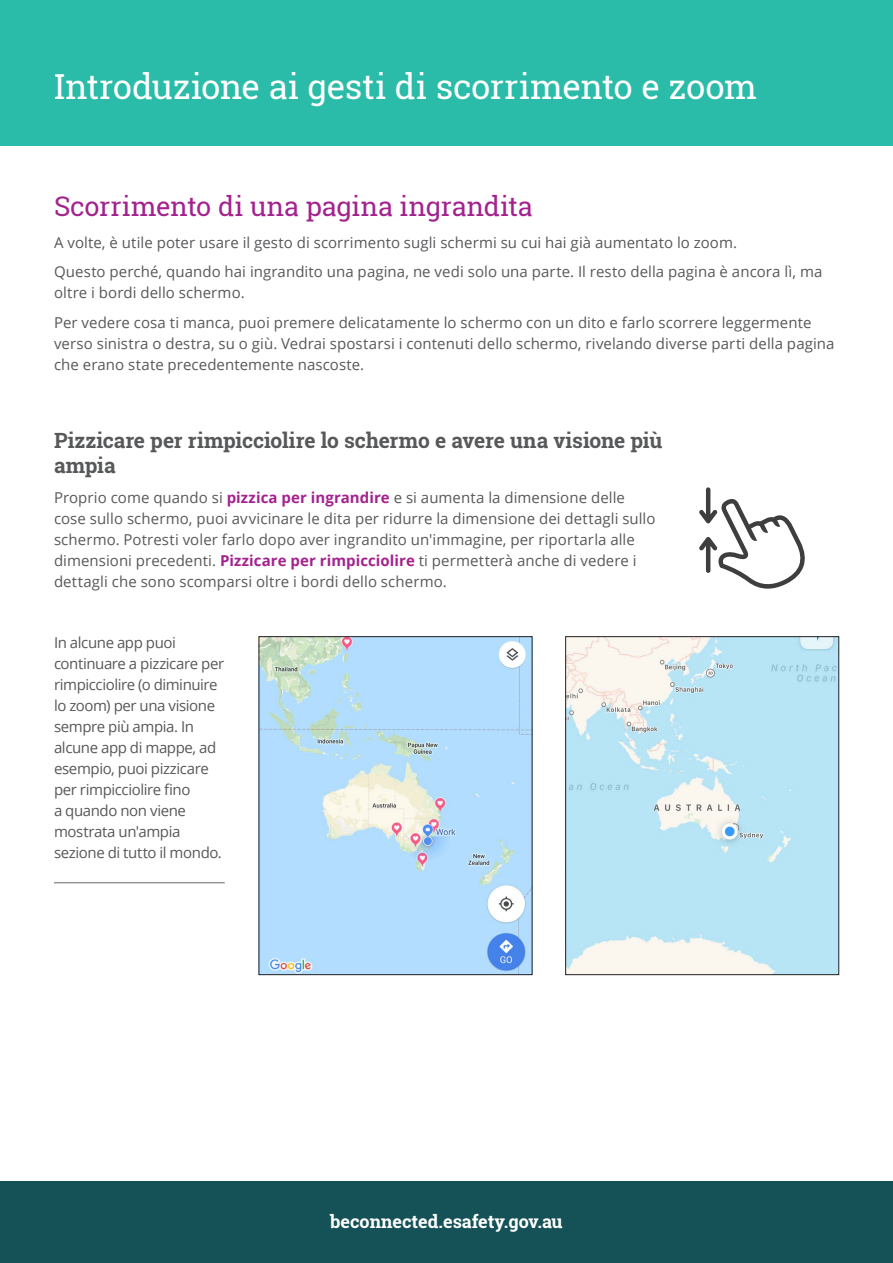
<style>
.page{position:relative;width:893px;height:1263px;background:#fff}
.page>*{position:absolute;margin:0;border:0;box-sizing:border-box;transform-origin:0 0}
.t1{font:34.5px "Roboto Slab";letter-spacing:-.01em;color:#fff}
.t2{font:27px "Roboto Slab";letter-spacing:-.01em;color:#a3228e}
.t3{font:700 21px/25.2px "Roboto Slab";letter-spacing:-.01em;color:#57585a}
.t4{font:700 18px "Roboto Slab";color:#fff}
.t5{font:15px/21px "Open Sans";letter-spacing:.005em;color:#57585a}
.t6{font:15px/21px "Open Sans";letter-spacing:-.025em;color:#57585a}
.s1{font-weight:700;color:#a3228e}
</style>
<div class="page">
<div style="left:0;top:1181px;width:893px;height:82px;background:#155257"></div>
<div style="left:0;top:0;width:893px;height:145px;background:#2abca8"></div>
<hr style="left:54px;top:882px;width:171px;height:1px;background:#939598">
<svg style="left:699px;top:487px;width:106px;height:102px"></svg>
<img style="left:261px;top:638px;width:269px;height:335px">
<div style="left:259px;top:636px;width:273px;height:339px;border:1px solid #231f20"></div>
<img style="left:567px;top:638px;width:270px;height:335px">
<div style="left:565px;top:636px;width:274px;height:339px;border:1px solid #231f20"></div>
<h1 class="t1" style="left:54px;top:62px;width:704px">Introduzione ai gesti di scorrimento e zoom</h1>
<h2 class="t2" style="left:54px;top:188px;width:480px">Scorrimento di una pagina ingrandita</h2>
<p class="t5" style="left:54px;top:231px;width:685px">A volte, è utile poter usare il gesto di scorrimento sugli schermi su cui hai già aumentato lo zoom.</p>
<p class="t5" style="left:54px;top:261px;width:770px">Questo perché, quando hai ingrandito una pagina, ne vedi solo una parte. Il resto della pagina è ancora lì, ma oltre i bordi dello schermo.</p>
<p class="t5" style="left:54px;top:311px;width:782px">Per vedere cosa ti manca, puoi premere delicatamente lo schermo con un dito e farlo scorrere leggermente verso sinistra o destra, su o giù. Vedrai spostarsi i contenuti dello schermo, rivelando diverse parti della pagina che erano state precedentemente nascoste.</p>
<h3 class="t3" style="left:54px;top:427px;width:610px">Pizzicare per rimpicciolire lo schermo e avere una visione più ampia</h3>
<p class="t5" style="left:54px;top:486px;width:603px">Proprio come quando si <span class="s1">pizzica per ingrandire</span> e si aumenta la dimensione delle cose sullo schermo, puoi avvicinare le dita per ridurre la dimensione dei dettagli sullo schermo. Potresti voler farlo dopo aver ingrandito un'immagine, per riportarla alle dimensioni precedenti. <span class="s1">Pizzicare per rimpicciolire</span> ti permetterà anche di vedere i dettagli che sono scomparsi oltre i bordi dello schermo.</p>
<p class="t6" style="left:54px;top:632px;width:172px">In alcune app puoi continuare a pizzicare per rimpicciolire (o diminuire lo zoom) per una visione sempre più ampia. In alcune app di mappe, ad esempio, puoi pizzicare per rimpicciolire fino<br>a quando non viene mostrata un'ampia sezione di tutto il mondo.</p>
<p class="t4" style="left:330px;top:1209px;width:234px">beconnected.esafety.gov.au</p>
</div>
